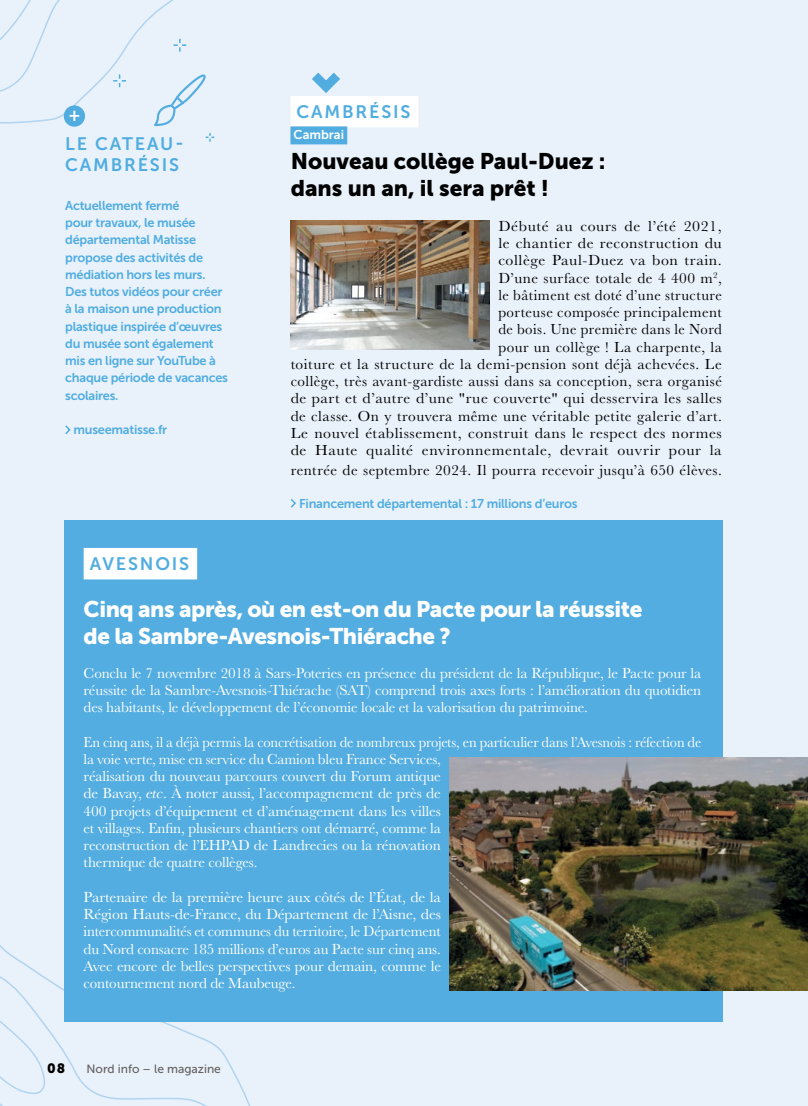
<style>
.page{position:relative;width:808px;height:1106px;background:#e9f2fb}
.page>*{position:absolute;margin:0;border:0;box-sizing:border-box;transform-origin:0 0}
.t1{font:22.5px/27px "Museo Sans 900";letter-spacing:-.02em;color:#fff}
.t2{font:22.5px/27px "Museo Sans 900";color:#000}
.t3{font:18px/21.6px "Museo Sans 700";letter-spacing:.1em;color:#51ade0}
.t4{font:18px "Museo Sans 700";color:#fff}
.t5{font:15px/17.2px "Baskerville URW";letter-spacing:.03em;color:#000;text-align:right;scale:1.05 1}
.t6{font:15px/17.2px "Baskerville URW";letter-spacing:-.01em;color:#fff;scale:.96 1}
.t7{font:15px/17.2px "Baskerville URW";letter-spacing:-.01em;color:#fff;text-align:justify;scale:1.04 1}
.t8{font:15px/17.2px "Baskerville URW";letter-spacing:-.01em;color:#fff;text-align:justify}
.t9{font:15px "Baskerville URW";letter-spacing:.03em;color:#000}
.t10{font:13.5px "Museo Sans 900";color:#000}
.t11{font:12.75px/17.2px "Museo Sans 700";letter-spacing:-.02em;color:#51ade0}
.t12{font:12.75px "Museo Sans 700";color:#fff}
.t13{font:12px "Museo Sans 500";color:#646160}
.s1{font-family:"Baskerville"}
.s2{font-style:italic}
</style>
<div class="page">
<img style="left:290px;top:220px;width:200px;height:129px">
<svg style="left:206px;top:133px;width:8px;height:9px"></svg>
<svg style="left:0;top:0;width:187px;height:124px"></svg>
<svg style="left:0;top:0;width:2px;height:19px"></svg>
<svg style="left:0;top:945px;width:268px;height:161px"></svg>
<svg style="left:312px;top:72px;width:28px;height:21px"></svg>
<div style="left:64px;top:520px;width:658px;height:501px;background:#53ade0"></div>
<svg style="left:290px;top:499px;width:6px;height:9px"></svg>
<div style="left:290px;top:96px;width:128px;height:31px;background:#fff"></div>
<div style="left:290px;top:126px;width:57px;height:18px;background:#51ade0"></div>
<svg style="left:65px;top:425px;width:6px;height:9px"></svg>
<div style="left:64px;top:105px;width:21px;height:22px;background:#51ade0;border-radius:50%"></div>
<svg style="left:154px;top:74px;width:52px;height:52px"></svg>
<div style="left:84px;top:548px;width:113px;height:31px;background:#fff"></div>
<img style="left:449px;top:757px;width:359px;height:233px">
<p class="t4" style="left:69px;top:105px;width:13px">+</p>
<p class="t3" style="left:65px;top:133px;width:120px">LE CATEAU-<br>CAMBRÉSIS</p>
<p class="t11" style="left:65px;top:197px;width:164px">Actuellement fermé<br>pour travaux, le musée départemental Matisse propose des activités de médiation hors les murs.<br>Des tutos vidéos pour créer à la maison une production plastique inspirée d’œuvres du musée sont également mis en ligne sur YouTube à chaque période de vacances scolaires.</p>
<p class="t11" style="left:74px;top:421px;width:95px">museematisse.fr</p>
<p class="t3" style="left:297px;top:101px;width:115px">CAMBRÉSIS</p>
<p class="t12" style="left:294px;top:128px;width:52px">Cambrai</p>
<h1 class="t2" style="left:291px;top:148px;width:317px">Nouveau collège Paul-Duez : dans un an, il sera prêt !</h1>
<p class="t5" style="left:291px;top:217px;width:412px">Débuté au cours de l’été 2021,<br>le chantier de reconstruction du<br>collège Paul-Duez va bon train.<br>D’une surface totale de 4 400 m<sup>2</sup>,<br>le bâtiment est doté d’une structure<br>porteuse composée principalement<br>de bois. Une première dans le Nord<br>pour un collège ! La charpente, la<br>toiture et la structure de la demi-pension sont déjà achevées. Le collège, très avant-gardiste aussi dans sa conception, sera organisé de part et d’autre d’une <span class="s1">"</span>rue couverte<span class="s1">"</span> qui desservira les salles de classe. On y trouvera même une véritable petite galerie d’art.<br>Le nouvel établissement, construit dans le respect des normes de Haute qualité environnementale, devrait ouvrir pour la</p>
<p class="t9" style="left:291px;top:459px;width:433px">rentrée de septembre 2024. Il pourra recevoir jusqu’à 650 élèves.</p>
<p class="t11" style="left:299px;top:494px;width:280px">Financement départemental : 17 millions d’euros</p>
<p class="t3" style="left:90px;top:552px;width:101px">AVESNOIS</p>
<h1 class="t1" style="left:84px;top:595px;width:560px">Cinq ans après, où en est-on du Pacte pour la réussite de la Sambre-Avesnois-Thiérache ?</h1>
<p class="t8" style="left:84px;top:663px;width:619px">Conclu le 7 novembre 2018 à Sars-Poteries en présence du président de la République, le Pacte pour la réussite de la Sambre-Avesnois-Thiérache (SAT) comprend trois axes forts : l’amélioration du quotidien des habitants, le développement de l’économie locale et la valorisation du patrimoine.</p>
<p class="t6" style="left:84px;top:732px;width:645px">En cinq ans, il a déjà permis la concrétisation de nombreux projets, en particulier dans l’Avesnois : réfection de la voie verte, mise en service du Camion bleu France Services,<br>réalisation du nouveau parcours couvert du Forum antique<br>de Bavay, <span class="s2">etc</span>. À noter aussi, l’accompagnement de près de<br>400 projets d’équipement et d’aménagement dans les villes<br>et villages. Enfin, plusieurs chantiers ont démarré, comme la<br>reconstruction de l’EHPAD de Landrecies ou la rénovation<br>thermique de quatre collèges.</p>
<p class="t7" style="left:84px;top:887px;width:345px">Partenaire de la première heure aux côtés de l’État, de la Région Hauts-de-France, du Département de l’Aisne, des intercommunalités et communes du territoire, le Département du Nord consacre 185 millions d’euros au Pacte sur cinq ans.<br>Avec encore de belles perspectives pour demain, comme le contournement nord de Maubeuge.</p>
<p class="t10" style="left:47px;top:1060px;width:20px">08</p>
<p class="t13" style="left:86px;top:1062px;width:136px">Nord info – le magazine</p>
</div>
